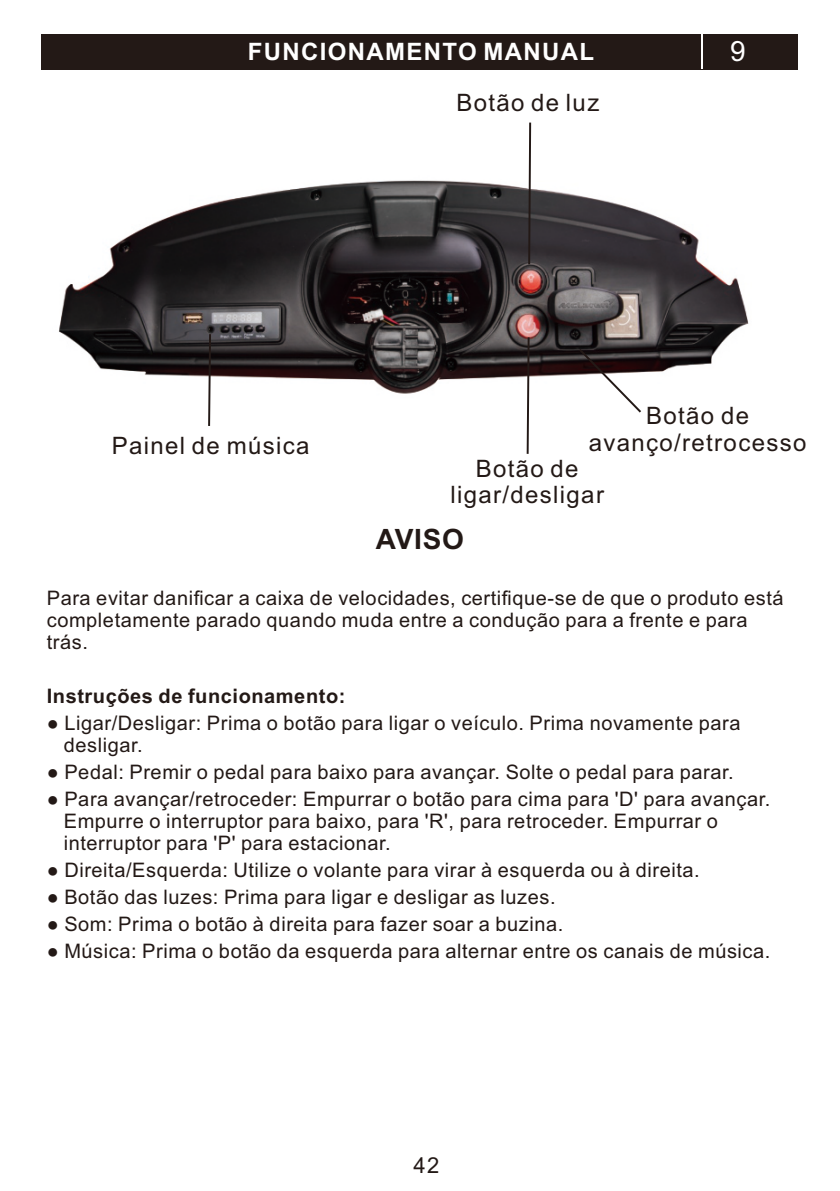
<style>
.page{position:relative;width:840px;height:1191px;background:#fff}
.page>*{position:absolute;margin:0;border:0;box-sizing:border-box;transform-origin:0 0}
.t1{font:700 28px "Arial";letter-spacing:.03em;color:#231916}
.t2{font:28px "Arial";color:#fff}
.t3{font:24px/26.8px "Arial";letter-spacing:.055em;color:#231916;text-align:center}
.t4{font:700 24px "Arial";letter-spacing:.055em;color:#fff}
.t5{font:22px "Arial";color:#231916}
.t6{font:20px/22.4px "Arial";letter-spacing:.03em;color:#231916}
.t7{font:700 20px "Arial";letter-spacing:.03em;color:#231916}
</style>
<div class="page">
<img style="left:59px;top:180px;width:690px;height:218px">
<svg style="left:208px;top:334px;width:3px;height:92px"></svg>
<svg style="left:528px;top:123px;width:3px;height:141px"></svg>
<svg style="left:526px;top:337px;width:3px;height:117px"></svg>
<svg style="left:578px;top:349px;width:62px;height:63px"></svg>
<div style="left:42px;top:34px;width:755px;height:36px;background:#231916"></div>
<hr style="left:701px;top:34px;width:1px;height:35px;background:#fff">
<p class="t4" style="left:247px;top:43px;width:348px">FUNCIONAMENTO MANUAL</p>
<p class="t3" style="left:456px;top:92px;width:144px">Botão de luz</p>
<h1 class="t2" style="left:729px;top:41px;width:17px">9</h1>
<p class="t3" style="left:645px;top:404px;width:104px">Botão de</p>
<p class="t3" style="left:112px;top:435px;width:199px">Painel de música</p>
<p class="t3" style="left:588px;top:431px;width:219px">avanço/retrocesso</p>
<p class="t3" style="left:450px;top:457px;width:155px">Botão de ligar/desligar</p>
<h1 class="t1" style="left:375px;top:528px;width:90px">AVISO</h1>
<p class="t6" style="left:47px;top:588px;width:737px">Para evitar danificar a caixa de velocidades, certifique-se de que o produto está completamente parado quando muda entre a condução para a frente e para trás.</p>
<p class="t7" style="left:47px;top:688px;width:300px">Instruções de funcionamento:</p>
<p class="t6" style="left:64px;top:713px;width:677px;text-indent:-17px">● Ligar/Desligar: Prima o botão para ligar o veículo. Prima novamente para desligar.</p>
<p class="t6" style="left:47px;top:762px;width:688px">● Pedal: Premir o pedal para baixo para avançar. Solte o pedal para parar.</p>
<p class="t6" style="left:64px;top:789px;width:707px;text-indent:-17px">● Para avançar/retroceder: Empurrar o botão para cima para 'D' para avançar.<br>Empurre o interruptor para baixo, para 'R', para retroceder. Empurrar o interruptor para 'P' para estacionar.</p>
<p class="t6" style="left:47px;top:860px;width:654px">● Direita/Esquerda: Utilize o volante para virar à esquerda ou à direita.</p>
<p class="t6" style="left:47px;top:887px;width:510px">● Botão das luzes: Prima para ligar e desligar as luzes.</p>
<p class="t6" style="left:47px;top:914px;width:518px">● Som: Prima o botão à direita para fazer soar a buzina.</p>
<p class="t6" style="left:47px;top:941px;width:724px">● Música: Prima o botão da esquerda para alternar entre os canais de música.</p>
<p class="t5" style="left:413px;top:1157px;width:27px">42</p>
</div>
